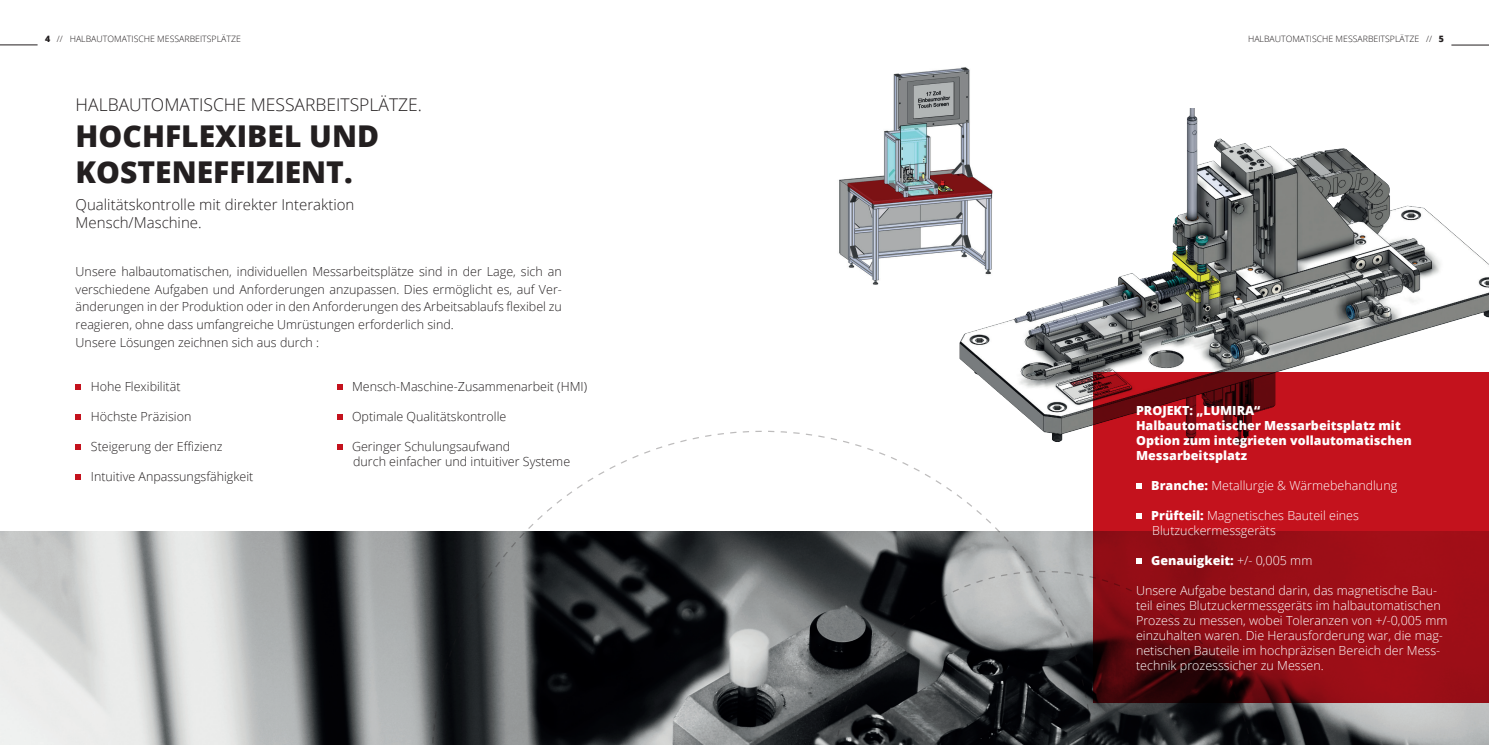
<style>
.page{position:relative;width:1489px;height:745px;background:#fff}
.page>*{position:absolute;margin:0;border:0;box-sizing:border-box;transform-origin:0 0}
.t1{font:800 30px/36px "Open Sans";color:#231f20}
.t2{font:300 17.5px "Open Sans";color:#231f20}
.t3{font:300 15px/18px "Open Sans";color:#231f20}
.t4{font:300 12.5px/17.5px "Open Sans";color:#231f20}
.t5{font:300 12.5px/15px "Open Sans";color:#fff}
.t6{font:800 12.5px/15px "Open Sans";color:#fff}
.t7{font:300 8.75px "Open Sans";color:#231f20}
.s1{font-weight:800}
.s2{font-weight:300}
</style>
<div class="page">
<img style="left:0;top:531px;width:1488px;height:213px">
<img style="left:959px;top:108px;width:529px;height:319px">
<svg style="left:735px;top:414px;width:354px;height:18px"></svg>
<svg style="left:415px;top:531px;width:18px;height:213px"></svg>
<svg style="left:433px;top:432px;width:658px;height:312px"></svg>
<svg style="left:1093px;top:372px;width:395px;height:331px;fill:#c4121d"></svg>
<svg style="left:1135px;top:482px;width:6px;height:6px"></svg>
<svg style="left:1135px;top:512px;width:6px;height:6px"></svg>
<svg style="left:812px;top:557px;width:440px;height:187px"></svg>
<svg style="left:76px;top:384px;width:5px;height:5px"></svg>
<svg style="left:76px;top:414px;width:5px;height:5px"></svg>
<svg style="left:76px;top:444px;width:5px;height:5px"></svg>
<svg style="left:76px;top:474px;width:5px;height:5px"></svg>
<svg style="left:337px;top:384px;width:5px;height:5px"></svg>
<svg style="left:337px;top:414px;width:5px;height:5px"></svg>
<svg style="left:337px;top:444px;width:5px;height:5px"></svg>
<img style="left:839px;top:67px;width:157px;height:224px">
<hr style="left:0;top:45px;width:38px;height:1px;background:#231f20">
<hr style="left:1451px;top:45px;width:37px;height:1px;background:#231f20">
<p class="t7" style="left:45px;top:33px;width:197px"><span class="s1">4</span> // HALBAUTOMATISCHE MESSARBEITSPLÄTZE</p>
<p class="t7" style="left:1247px;top:33px;width:197px">HALBAUTOMATISCHE MESSARBEITSPLÄTZE // <span class="s1">5</span></p>
<h2 class="t2" style="left:76px;top:93px;width:348px">HALBAUTOMATISCHE MESSARBEITSPLÄTZE.</h2>
<h1 class="t1" style="left:76px;top:117px;width:305px">HOCHFLEXIBEL UND<br>KOSTENEFFIZIENT.</h1>
<p class="t3" style="left:76px;top:195px;width:280px">Qualitätskontrolle mit direkter Interaktion<br>Mensch/Maschine.</p>
<p class="t4" style="left:76px;top:262px;width:488px">Unsere halbautomatischen, individuellen Messarbeitsplätze sind in der Lage, sich an verschiedene Aufgaben und Anforderungen anzupassen. Dies ermöglicht es, auf Ver&shy;änderungen in der Produktion oder in den Anforderungen des Arbeitsablaufs flexibel zu reagieren, ohne dass umfangreiche Umrüstungen erforderlich sind.<br>Unsere Lösungen zeichnen sich aus durch :</p>
<p class="t4" style="left:91px;top:377px;width:91px">Hohe Flexibilität</p>
<p class="t4" style="left:91px;top:407px;width:102px">Höchste Präzision</p>
<p class="t4" style="left:91px;top:437px;width:133px">Steigerung der Effizienz</p>
<p class="t4" style="left:91px;top:467px;width:164px">Intuitive Anpassungsfähigkeit</p>
<p class="t4" style="left:352px;top:377px;width:236px">Mensch-Maschine-Zusammenarbeit (HMI)</p>
<p class="t4" style="left:352px;top:407px;width:156px">Optimale Qualitätskontrolle</p>
<p class="t4" style="left:352px;top:438px;width:220px;line-height:15px">Geringer Schulungsaufwand<br>durch einfacher und intuitiver Systeme</p>
<p class="t6" style="left:1135px;top:402px;width:277px">PROJEKT: „LUMIRA“<br>Halbautomatischer Messarbeitsplatz mit<br>Option zum integrieten vollautomatischen<br>Messarbeitsplatz</p>
<p class="t5" style="left:1151px;top:477px;width:247px"><span class="s1">Branche:</span> Metallurgie &amp; Wärmebehandlung</p>
<p class="t5" style="left:1151px;top:507px;width:209px"><span class="s1">Prüfteil:</span> Magnetisches Bauteil eines<br>Blutzuckermessgeräts</p>
<p class="t6" style="left:1151px;top:552px;width:163px">Genauigkeit: <span class="s2">+/- 0,005 mm</span></p>
<p class="t5" style="left:1135px;top:582px;width:313px">Unsere Aufgabe bestand darin, das magnetische Bau&shy;teil eines Blutzuckermessgeräts im halbautomatischen Prozess zu messen, wobei Toleranzen von +/-0,005 mm einzuhalten waren. Die Herausforderung war, die mag&shy;netischen Bauteile im hochpräzisen Bereich der Mess&shy;technik prozesssicher zu Messen.</p>
</div>
